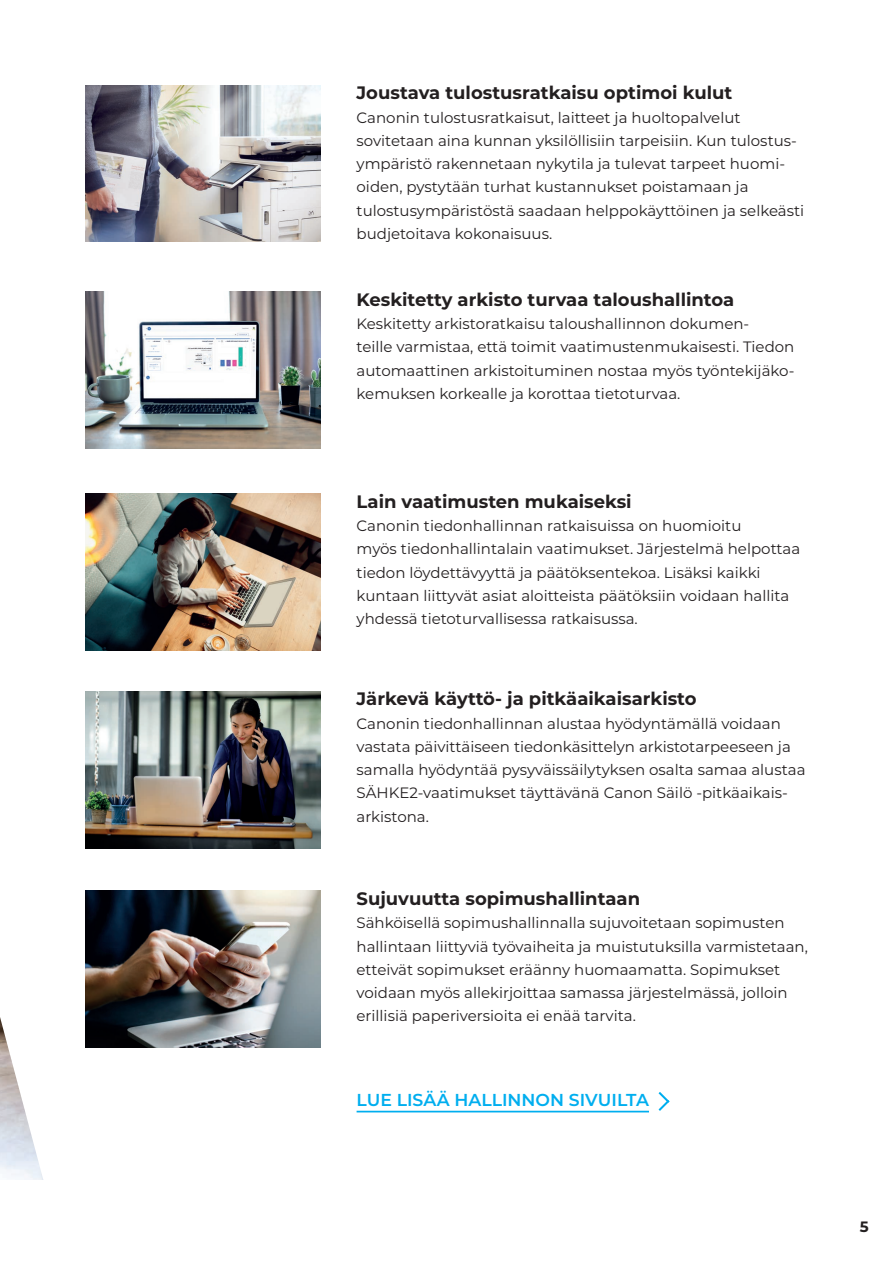
<style>
.page{position:relative;width:893px;height:1263px;background:#fff}
.page>*{position:absolute;margin:0;border:0;box-sizing:border-box;transform-origin:0 0}
.t1{font:700 18px "Montserrat";color:#231f20}
.t2{font:600 17.25px "Montserrat";color:#00aeef}
.t3{font:15px/23.2px "Montserrat";color:#231f20}
.t4{font:700 15px "Montserrat";color:#231f20}
</style>
<div class="page">
<img style="left:0;top:1017px;width:43px;height:163px">
<img style="left:85px;top:85px;width:235px;height:157px">
<img style="left:85px;top:292px;width:235px;height:157px">
<img style="left:85px;top:691px;width:235px;height:157px">
<img style="left:85px;top:494px;width:235px;height:156px">
<img style="left:85px;top:891px;width:235px;height:157px">
<hr style="left:357px;top:1111px;width:292px;height:1px;background:#00aeef">
<svg style="left:658px;top:1092px;width:12px;height:19px"></svg>
<p class="t1" style="left:357px;top:80px;width:377px">Joustava tulostusratkaisu optimoi kulut</p>
<p class="t3" style="left:357px;top:105px;width:449px">Canonin tulostusratkaisut, laitteet ja huoltopalvelut sovitetaan aina kunnan yksilöllisiin tarpeisiin. Kun tulostus&shy;ympäristö rakennetaan nykytila ja tulevat tarpeet huomi&shy;oiden, pystytään turhat kustannukset poistamaan ja tulostusympäristöstä saadaan helppokäyttöinen ja selkeästi budjetoitava kokonaisuus.</p>
<p class="t1" style="left:357px;top:286px;width:379px">Keskitetty arkisto turvaa taloushallintoa</p>
<p class="t3" style="left:357px;top:312px;width:439px">Keskitetty arkistoratkaisu taloushallinnon dokumen-<br>teille varmistaa, että toimit vaatimustenmukaisesti. Tiedon automaattinen arkistoituminen nostaa myös työntekijäko&shy;kemuksen korkealle ja korottaa tietoturvaa.</p>
<p class="t1" style="left:357px;top:488px;width:277px">Lain vaatimusten mukaiseksi</p>
<p class="t3" style="left:357px;top:514px;width:445px">Canonin tiedonhallinnan ratkaisuissa on huomioitu<br>myös tiedonhallintalain vaatimukset. Järjestelmä helpottaa tiedon löydettävyyttä ja päätöksentekoa. Lisäksi kaikki kuntaan liittyvät asiat aloitteista päätöksiin voidaan hallita yhdessä tietoturvallisessa ratkaisussa.</p>
<p class="t1" style="left:357px;top:686px;width:342px">Järkevä käyttö- ja pitkäaikaisarkisto</p>
<p class="t3" style="left:357px;top:711px;width:450px">Canonin tiedonhallinnan alustaa hyödyntämällä voidaan vastata päivittäiseen tiedonkäsittelyn arkistotarpeeseen ja samalla hyödyntää pysyväissäilytyksen osalta samaa alustaa SÄHKE2-vaatimukset täyttävänä Canon Säilö -pitkäaikais&shy;arkistona.</p>
<p class="t1" style="left:357px;top:886px;width:285px">Sujuvuutta sopimushallintaan</p>
<p class="t3" style="left:357px;top:911px;width:453px">Sähköisellä sopimushallinnalla sujuvoitetaan sopimusten hallintaan liittyviä työvaiheita ja muistutuksilla varmistetaan, etteivät sopimukset eräänny huomaamatta. Sopimukset voidaan myös allekirjoittaa samassa järjestelmässä, jolloin erillisiä paperiversioita ei enää tarvita.</p>
<p class="t2" style="left:357px;top:1088px;width:294px">LUE LISÄÄ HALLINNON SIVUILTA</p>
<p class="t4" style="left:860px;top:1216px;width:10px">5</p>
</div>
